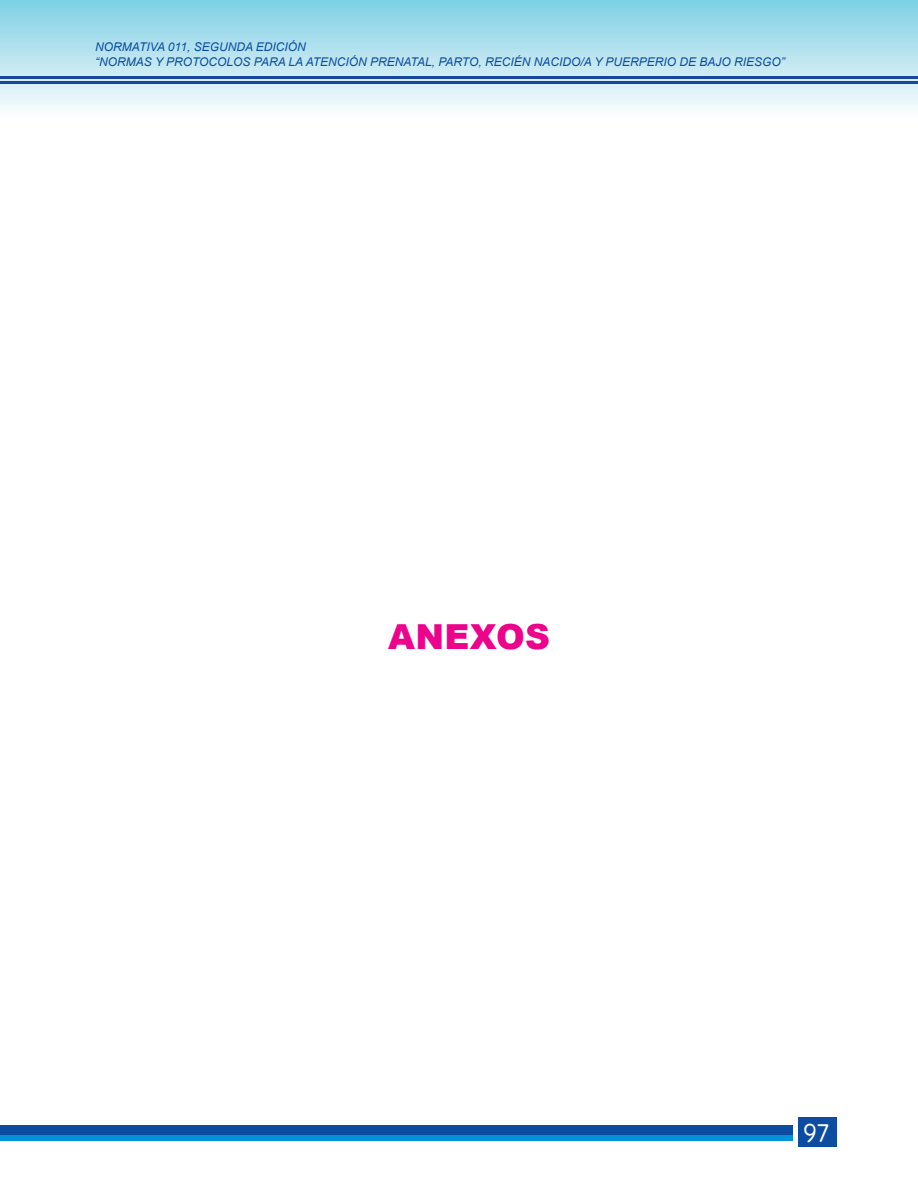
<style>
.page{position:relative;width:918px;height:1188px;background:#fff}
.page>*{position:absolute;margin:0;border:0;box-sizing:border-box;transform-origin:0 0}
.t1{font:900 34.5px "Arial";letter-spacing:.015em;color:#ed028c}
.t2{font:24px "B Preplay";color:#fff}
.t3{font:italic 12px/15px "Arial";color:#0d4da1}
</style>
<div class="page">
<div style="left:0;top:1125px;width:793px;height:11px;background:#0d4da1"></div>
<div style="left:0;top:1136px;width:793px;height:5px;background:#0091d6"></div>
<div style="left:798px;top:1118px;width:39px;height:29px;background:#0d4da1"></div>
<div style="left:0;top:0;width:918px;height:130px;background:linear-gradient(to bottom,#7dcee3,#fffdfe)"></div>
<hr style="left:0;top:77px;width:918px;height:2px;background:#18469d">
<hr style="left:0;top:81px;width:918px;height:2px;background:#18469d">
<p class="t3" style="left:95px;top:40px;width:691px">NORMATIVA 011, SEGUNDA EDICIÓN<br>“NORMAS Y PROTOCOLOS PARA LA ATENCIÓN PRENATAL, PARTO, RECIÉN NACIDO/A Y PUERPERIO DE BAJO RIESGO”</p>
<h1 class="t1" style="left:388px;top:612px;width:164px">ANEXOS</h1>
<h2 class="t2" style="left:805px;top:1120px;width:28px">97</h2>
</div>
